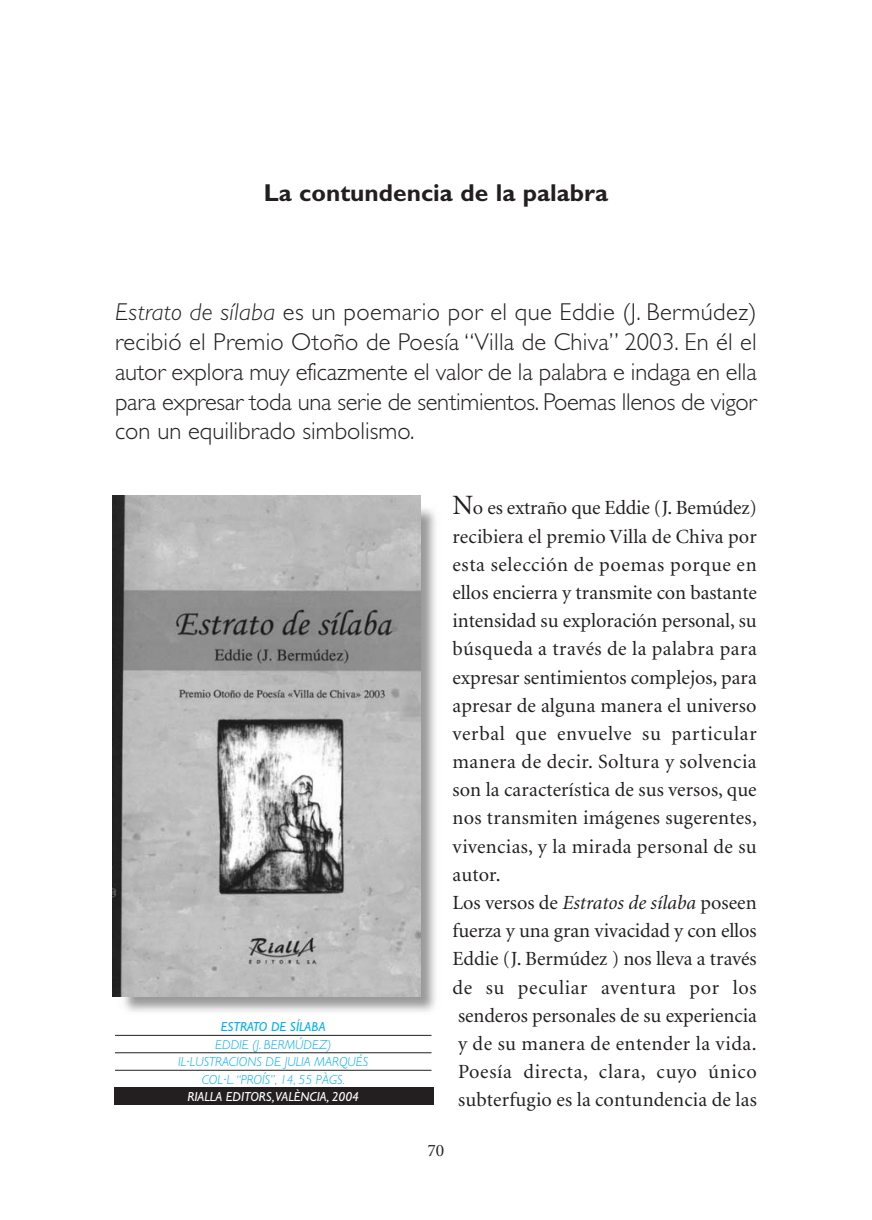
<style>
.page{position:relative;width:872px;height:1220px;background:#fff}
.page>*{position:absolute;margin:0;border:0;box-sizing:border-box;transform-origin:0 0}
.t1{font:300 24.5px/29.8px "Gill Sans";color:#231f20;text-align:justify}
.t2{font:700 24.5px "Gill Sans";color:#231f20}
.t3{font:20.12px/28.2px "Minion";letter-spacing:.01em;color:#231f20}
.t4{font:17.5px "Minion";color:#231f20}
.t5{font:italic 300 13.12px/17.5px "Gill Sans";color:#00aeef;text-align:center}
.t6{font:italic 13.12px "Gill Sans";color:#fff}
.t7{font:italic 13.12px "Gill Sans";color:#00aeef}
.s1{font-style:italic}
.s2{font-size:28px}
</style>
<div class="page">
<div style="left:114px;top:1087px;width:319px;height:18px;background:#231f20"></div>
<hr style="left:115px;top:1035px;width:316px;height:1px;background:#231f20">
<hr style="left:115px;top:1052px;width:316px;height:1px;background:#231f20">
<hr style="left:115px;top:1070px;width:316px;height:1px;background:#231f20">
<img style="left:112px;top:495px;width:324px;height:517px">
<img style="left:113px;top:495px;width:307px;height:501px">
<p class="t2" style="left:264px;top:184px;width:346px">La contundencia de la palabra</p>
<p class="t1" style="left:115px;top:300px;width:643px"><span class="s1">Estrato de sílaba</span> es un poemario por el que Eddie (J. Bermúdez) recibió el Premio Otoño de Poesía “Villa de Chiva” 2003. En él el autor explora muy eficazmente el valor de la palabra e indaga en ella para expresar toda una serie de sentimientos. Poemas llenos de vigor con un equilibrado simbolismo.</p>
<p class="t7" style="left:221px;top:1022px;width:106px">ESTRATO DE SÍLABA</p>
<p class="t5" style="left:178px;top:1037px;width:192px">EDDIE (J. BERMÚDEZ)<br>IL·LUSTRACIONS DE JULIA MARQUÉS<br>COL·L.“PROÍS”, 14, 55 PÀGS.</p>
<p class="t6" style="left:187px;top:1092px;width:173px">RIALLA EDITORS,VALÈNCIA, 2004</p>
<p class="t3" style="left:452px;top:495px;width:306px"><span class="s2">N</span>o es extraño que Eddie (J. Bemúdez) recibiera el premio Villa de Chiva por esta selección de poemas porque en ellos encierra y transmite con bastante intensidad su exploración personal, su búsqueda a través de la palabra para expresar sentimientos complejos, para apresar de alguna manera el universo verbal que envuelve su particular manera de decir. Soltura y solvencia son la característica de sus versos, que nos transmiten imágenes sugerentes, vivencias, y la mirada personal de su autor.<br>Los versos de <span class="s1">Estratos de sílaba</span> poseen fuerza y una gran vivacidad y con ellos Eddie (J. Bermúdez ) nos lleva a través de su peculiar aventura por los senderos personales de su experiencia y de su manera de entender la vida.<br>Poesía directa, clara, cuyo único subterfugio es la contundencia de las</p>
<p class="t4" style="left:427px;top:1143px;width:18px">70</p>
</div>
